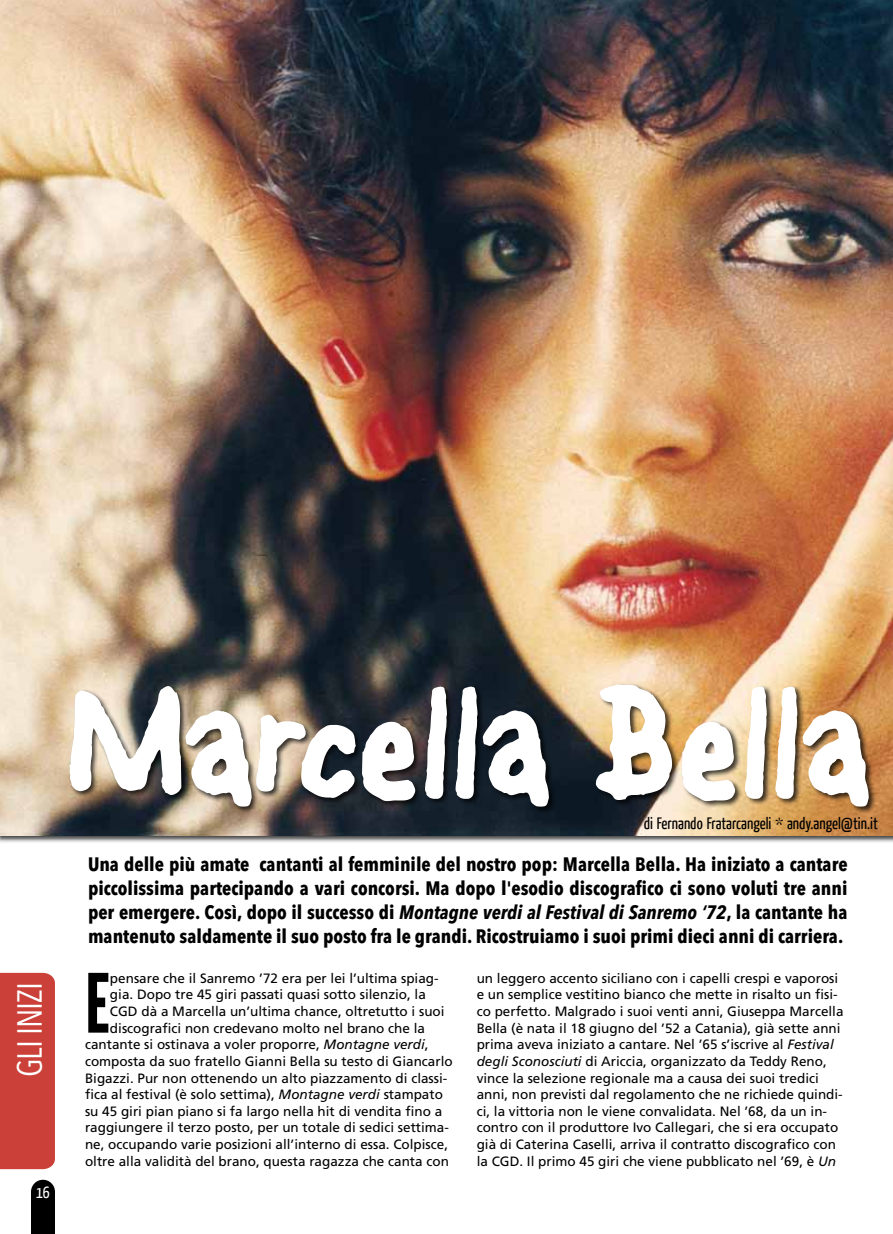
<style>
.page{position:relative;width:893px;height:1234px;background:#fff}
.page>*{position:absolute;margin:0;border:0;box-sizing:border-box;transform-origin:0 0}
.t1{font:167.7px "Font On A Stick";color:#fff}
.t2{font:81.3px "League Gothic";color:#000}
.t3{font:condensed 34.5px "Avenir Next LT Pro";letter-spacing:-.03em;color:#fff}
.t4{font:700 condensed 19.35px/24.2px "Avenir Next LT Pro";color:#000;text-align:justify}
.t5{font:16.5px "Yanone Kaffeesatz";color:#000}
.t6{font:16.5px "Yanone Kaffeesatz";color:#fff}
.t7{font:13.5px/16.6px "Frutiger";color:#000}
.s1{font-style:italic}
</style>
<div class="page">
<div style="left:0;top:972px;width:55px;height:196px;background:#cb413a"></div>
<div style="left:31px;top:1179px;width:24px;height:24px;background:#000;border-radius:50%"></div>
<div style="left:31px;top:1191px;width:24px;height:42px;background:#000"></div>
<img style="left:0;top:0;width:893px;height:835px">
<div style="left:68px;top:682px;width:808px;height:131px;background:#000;opacity:.75"></div>
<h3 class="t3" style="left:9px;top:1077px;width:97px;rotate:-90deg">GLI INIZI</h3>
<p class="t6" style="left:36px;top:1180px;width:15px">16</p>
<h1 class="t1" style="left:62px;top:674px;width:810px">Marcella Bella</h1>
<p class="t5" style="left:644px;top:812px;width:236px">di Fernando Fratarcangeli * andy.angel@tin.it</p>
<p class="t4" style="left:88px;top:851px;width:761px">Una delle più amate cantanti al femminile del nostro pop: Marcella Bella. Ha iniziato a cantare piccolissima partecipando a vari concorsi. Ma dopo l'esodio discografico ci sono voluti tre anni per emergere. Così, dopo il successo di <span class="s1">Montagne verdi al Festival di Sanremo ‘72</span>, la cantante ha mantenuto saldamente il suo posto fra le grandi. Ricostruiamo i suoi primi dieci anni di carriera.</p>
<h2 class="t2" style="left:85px;top:954px;width:26px">E</h2>
<p class="t7" style="left:110px;top:969px;width:330px">pensare che il Sanremo ’72 era per lei l’ultima spiag-</p>
<p class="t7" style="left:110px;top:986px;width:317px">gia. Dopo tre 45 giri passati quasi sotto silenzio, la</p>
<p class="t7" style="left:110px;top:1002px;width:336px">CGD dà a Marcella un’ultima chance, oltretutto i suoi</p>
<p class="t7" style="left:110px;top:1019px;width:317px">discografici non credevano molto nel brano che la</p>
<p class="t7" style="left:85px;top:1035px;width:345px">cantante si ostinava a voler proporre, <span class="s1">Montagne verdi</span>,</p>
<p class="t7" style="left:85px;top:1052px;width:369px">composta da suo fratello Gianni Bella su testo di Giancarlo</p>
<p class="t7" style="left:85px;top:1069px;width:364px">Bigazzi. Pur non ottenendo un alto piazzamento di classi-</p>
<p class="t7" style="left:85px;top:1085px;width:359px">fica al festival (è solo settima), <span class="s1">Montagne verdi</span> stampato</p>
<p class="t7" style="left:85px;top:1102px;width:359px">su 45 giri pian piano si fa largo nella hit di vendita fino a</p>
<p class="t7" style="left:85px;top:1118px;width:365px">raggiungere il terzo posto, per un totale di sedici settima-</p>
<p class="t7" style="left:85px;top:1135px;width:365px">ne, occupando varie posizioni all’interno di essa. Colpisce,</p>
<p class="t7" style="left:85px;top:1152px;width:365px">oltre alla validità del brano, questa ragazza che canta con</p>
<p class="t7" style="left:477px;top:969px;width:368px">un leggero accento siciliano con i capelli crespi e vaporosi e un semplice vestitino bianco che mette in risalto un fisi&shy;co perfetto. Malgrado i suoi venti anni, Giuseppa Marcella Bella (è nata il 18 giugno del ’52 a Catania), già sette anni prima aveva iniziato a cantare. Nel ’65 s’iscrive al <span class="s1">Festival degli Sconosciuti</span> di Ariccia, organizzato da Teddy Reno, vince la selezione regionale ma a causa dei suoi tredici anni, non previsti dal regolamento che ne richiede quindi&shy;ci, la vittoria non le viene convalidata. Nel ’68, da un in&shy;contro con il produttore Ivo Callegari, che si era occupato già di Caterina Caselli, arriva il contratto discografico con la CGD. Il primo 45 giri che viene pubblicato nel ’69, è <span class="s1">Un</span></p>
</div>
